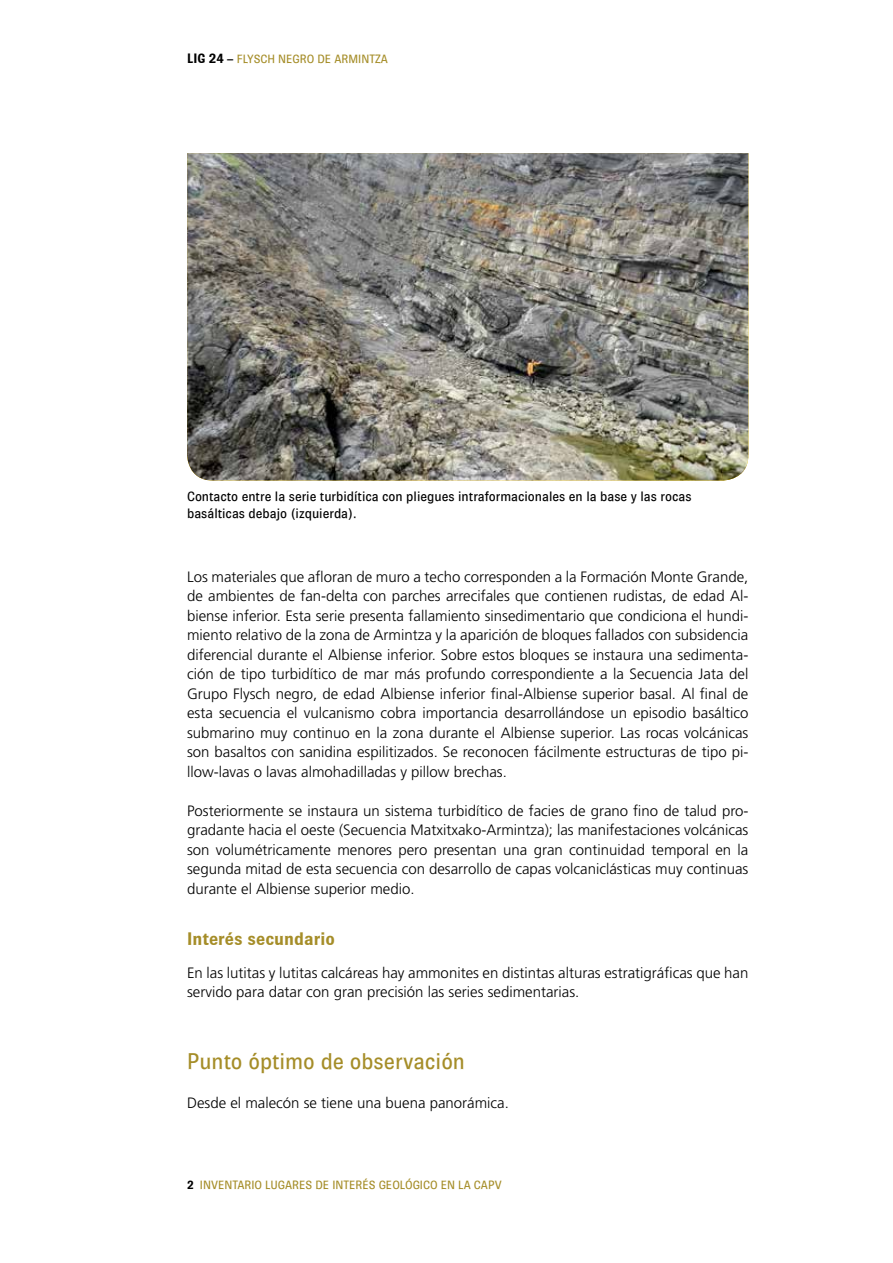
<style>
.page{position:relative;width:893px;height:1263px;background:#fff}
.page>*{position:absolute;margin:0;border:0;box-sizing:border-box;transform-origin:0 0}
.t1{font:22.5px "Brown";color:#a58d28}
.t2{font:700 18px "Brown";color:#a58d28}
.t3{font:300 15px/19.5px "Frutiger";color:#000;text-align:justify}
.t4{font:13.5px/16.5px "Brown";color:#000}
.t5{font:12px "Brown";color:#a58d28}
.s1{font-weight:700;font-size:13.5px;color:#000}
.s2{color:#000}
.s3{font-weight:700;color:#000}
</style>
<div class="page">
<img style="left:187px;top:153px;width:561px;height:327px">
<p class="t5" style="left:187px;top:52px;width:202px"><span class="s1">LIG 24</span> <span class="s2">–</span> Flysch Negro de Armintza</p>
<p class="t4" style="left:187px;top:488px;width:506px">Contacto entre la serie turbidítica con pliegues intraformacionales en la base y las rocas basálticas debajo (izquierda).</p>
<p class="t3" style="left:187px;top:567px;width:563px">Los materiales que afloran de muro a techo corresponden a la Formación Monte Grande, de ambientes de fan-delta con parches arrecifales que contienen rudistas, de edad Al&shy;biense inferior. Esta serie presenta fallamiento sinsedimentario que condiciona el hundi&shy;miento relativo de la zona de Armintza y la aparición de bloques fallados con subsidencia diferencial durante el Albiense inferior. Sobre estos bloques se instaura una sedimenta&shy;ción de tipo turbidítico de mar más profundo correspondiente a la Secuencia Jata del Grupo Flysch negro, de edad Albiense inferior final-Albiense superior basal. Al final de esta secuencia el vulcanismo cobra importancia desarrollándose un episodio basáltico submarino muy continuo en la zona durante el Albiense superior. Las rocas volcánicas son basaltos con sanidina espilitizados. Se reconocen fácilmente estructuras de tipo pi&shy;llow-lavas o lavas almohadilladas y pillow brechas.</p>
<p class="t3" style="left:187px;top:801px;width:563px">Posteriormente se instaura un sistema turbidítico de facies de grano fino de talud pro&shy;gradante hacia el oeste (Secuencia Matxitxako-Armintza); las manifestaciones volcánicas son volumétricamente menores pero presentan una gran continuidad temporal en la segunda mitad de esta secuencia con desarrollo de capas volcaniclásticas muy continuas durante el Albiense superior medio.</p>
<p class="t2" style="left:187px;top:929px;width:149px">Interés secundario</p>
<p class="t3" style="left:187px;top:963px;width:563px">En las lutitas y lutitas calcáreas hay ammonites en distintas alturas estratigráficas que han servido para datar con gran precisión las series sedimentarias.</p>
<h1 class="t1" style="left:187px;top:1049px;width:279px">Punto óptimo de observación</h1>
<p class="t3" style="left:187px;top:1093px;width:323px">Desde el malecón se tiene una buena panorámica.</p>
<p class="t5" style="left:187px;top:1178px;width:316px"><span class="s3">2</span> INVENTARIO LUGARES DE INTERÉS GEOLÓGICO EN LA CAPV</p>
</div>
